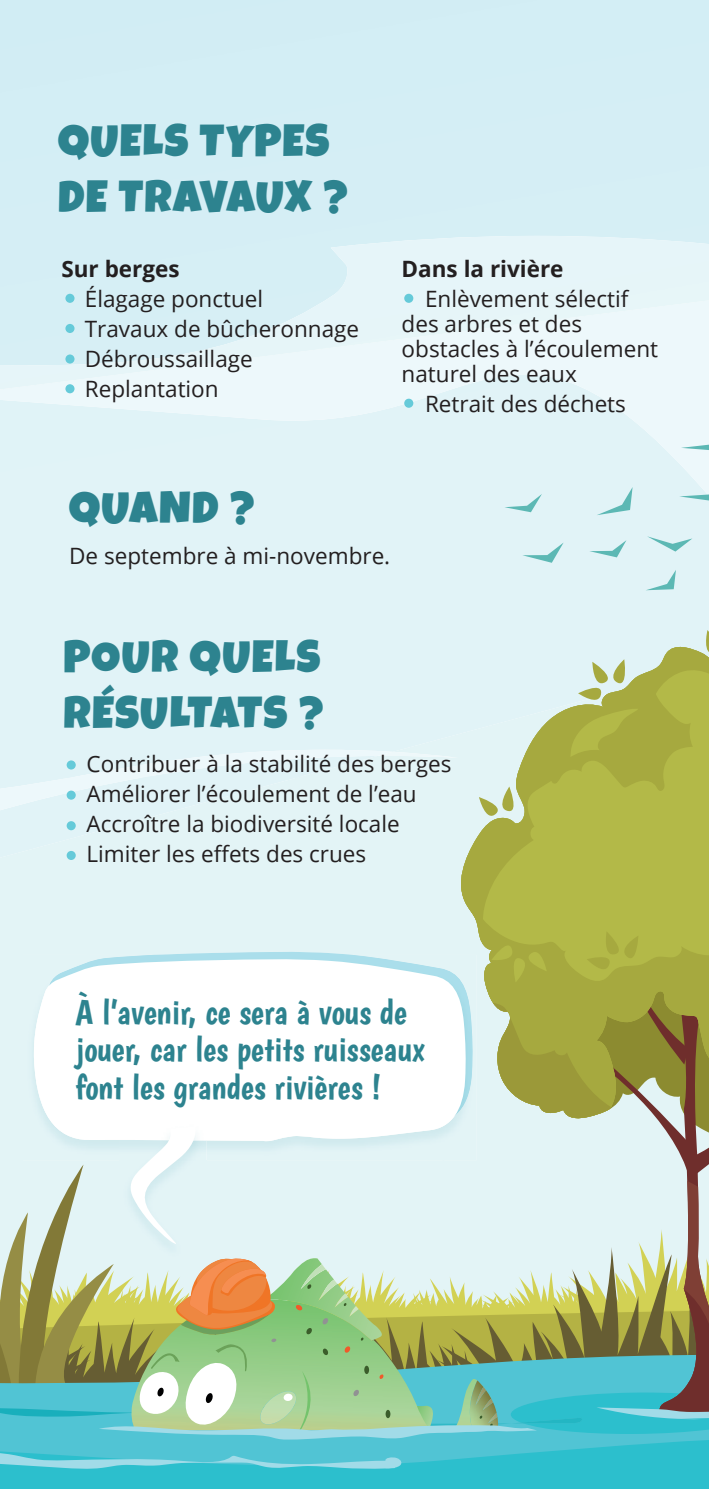
<style>
.page{position:relative;width:709px;height:1489px;background:#fff}
.page>*{position:absolute;margin:0;border:0;box-sizing:border-box;transform-origin:0 0}
.t1{font:45px/55.8px "Luckiest Guy";letter-spacing:.03em;color:#2d838f}
.t2{font:35px/37.5px "Boogaloo";color:#2d838f}
.t3{font:22.5px/30px "Open Sans";color:#231f20}
.t4{font:700 22.5px "Open Sans";color:#231f20}
</style>
<div class="page">
<div style="left:0;top:810px;width:301px;height:47px;background:#e3f4f6"></div>
<svg style="left:681px;top:430px;width:28px;height:21px"></svg>
<svg style="left:679px;top:480px;width:30px;height:22px"></svg>
<svg style="left:596px;top:487px;width:36px;height:28px"></svg>
<svg style="left:504px;top:494px;width:38px;height:18px"></svg>
<svg style="left:522px;top:542px;width:41px;height:20px"></svg>
<svg style="left:647px;top:536px;width:45px;height:15px"></svg>
<svg style="left:589px;top:540px;width:37px;height:17px"></svg>
<svg style="left:645px;top:569px;width:31px;height:21px"></svg>
<svg style="left:454px;top:642px;width:255px;height:289px;background:#c0ca7f"></svg>
<svg style="left:701px;top:630px;width:8px;height:26px"></svg>
<svg style="left:550px;top:659px;width:143px;height:132px;background:#b4ba61"></svg>
<svg style="left:479px;top:786px;width:40px;height:37px"></svg>
<div style="left:67px;top:760px;width:9px;height:9px;background:#65cad9;border-radius:50%"></div>
<div style="left:67px;top:790px;width:9px;height:9px;background:#65cad9;border-radius:50%"></div>
<div style="left:67px;top:821px;width:9px;height:9px;background:#65cad9;border-radius:50%"></div>
<div style="left:67px;top:850px;width:9px;height:10px;background:#65cad9;border-radius:50%"></div>
<svg style="left:0;top:931px;width:709px;height:557px"></svg>
<div style="left:65px;top:294px;width:9px;height:9px;background:#65cad9;border-radius:50%"></div>
<div style="left:404px;top:294px;width:9px;height:9px;background:#65cad9;border-radius:50%"></div>
<div style="left:404px;top:398px;width:9px;height:10px;background:#65cad9;border-radius:50%"></div>
<div style="left:65px;top:324px;width:9px;height:9px;background:#65cad9;border-radius:50%"></div>
<div style="left:65px;top:354px;width:9px;height:9px;background:#65cad9;border-radius:50%"></div>
<div style="left:65px;top:384px;width:9px;height:9px;background:#65cad9;border-radius:50%"></div>
<h1 class="t1" style="left:58px;top:114px;width:291px">QUELS TYPES<br>DE TRAVAUX ?</h1>
<p class="t4" style="left:61px;top:253px;width:120px">Sur berges</p>
<p class="t3" style="left:85px;top:283px;width:276px">Élagage ponctuel<br>Travaux de bûcheronnage<br>Débroussaillage<br>Replantation</p>
<p class="t4" style="left:401px;top:253px;width:163px">Dans la rivière</p>
<p class="t3" style="left:401px;top:285px;width:258px;line-height:25px;text-indent:23px">Enlèvement sélectif des arbres et des obstacles à l’écoulement naturel des eaux</p>
<p class="t3" style="left:425px;top:388px;width:202px">Retrait des déchets</p>
<h1 class="t1" style="left:69px;top:480px;width:187px">QUAND ?</h1>
<p class="t3" style="left:69px;top:540px;width:322px">De septembre à mi-novembre.</p>
<h1 class="t1" style="left:63px;top:629px;width:262px">POUR QUELS<br>RÉSULTATS ?</h1>
<p class="t3" style="left:87px;top:748px;width:366px">Contribuer à la stabilité des berges Améliorer l’écoulement de l’eau Accroître la biodiversité locale Limiter les effets des crues</p>
<h2 class="t2" style="left:76px;top:992px;width:351px">À l’avenir, ce sera à vous de jouer, car les petits ruisseaux font les grandes rivières !</h2>
</div>
